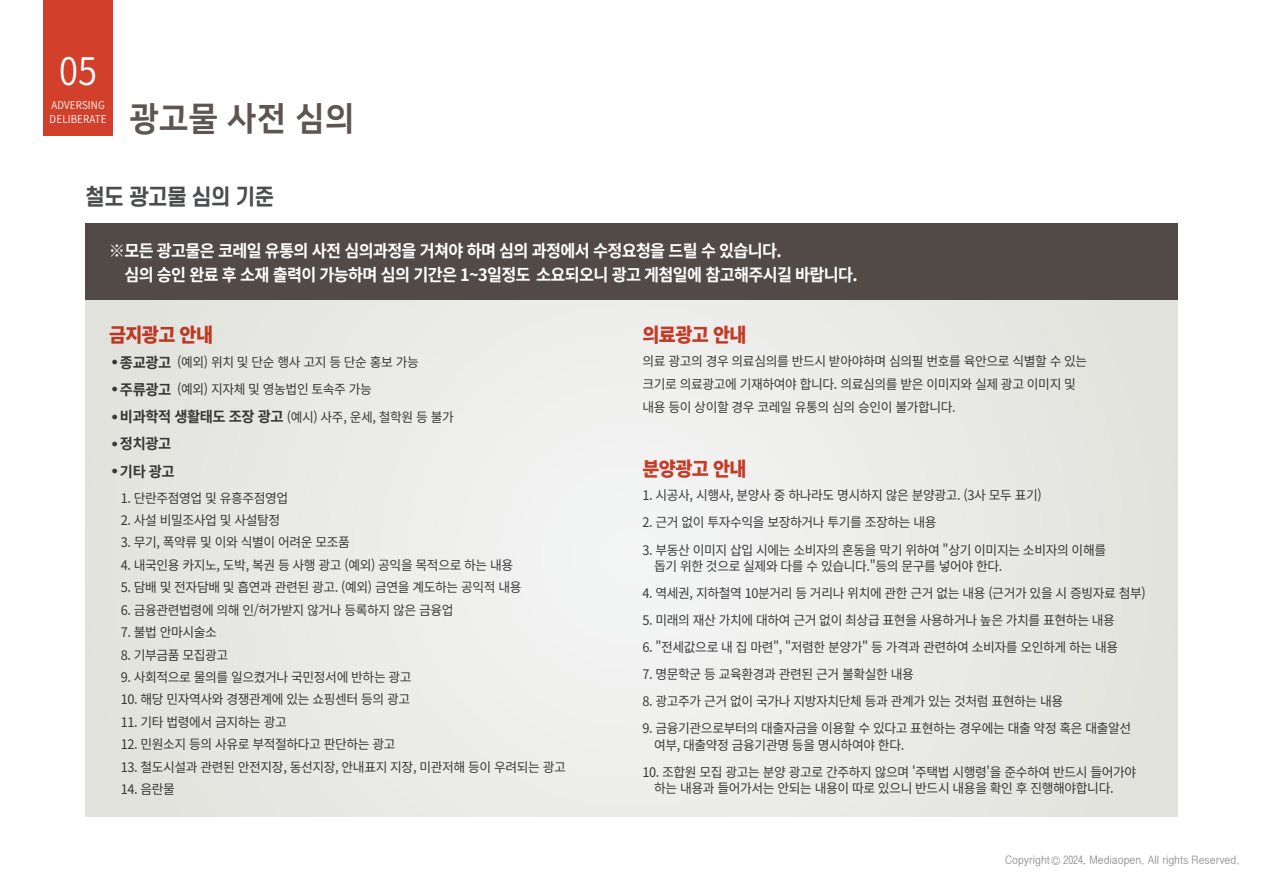
<style>
.page{position:relative;width:1263px;height:893px;background:#fff}
.page>*{position:absolute;margin:0;border:0;box-sizing:border-box;transform-origin:0 0}
.t1{font:600 37.95px "Noto Sans CJ Kkr";color:#fff;scale:.91 1}
.t2{font:33px "Nanum Square EB";letter-spacing:.02em;color:#5e5553}
.t3{font:700 21.75px "S Core Dream 6";letter-spacing:-.04em;color:#4b4c4d;scale:.96 1}
.t4{font:900 19.5px "Noto Sans CJ Kkr";letter-spacing:-.03em;color:#d23f2a;scale:.95 1}
.t5{font:700 16.95px "Noto Sans CJ Kkr";letter-spacing:-.04em;color:#fff;scale:.96 1}
.t6{font:700 14.7px "Noto Sans CJ Kkr";letter-spacing:-.03em;color:#3e3e3f}
.t7{font:13.2px/16.5px "Noto Sans CJ Kkr";letter-spacing:-.03em;color:#3e3e3f}
.t8{font:10.8px "YDVYGO530";color:#939598}
.t9{font:600 10.8px/13.5px "Noto Sans CJ Kkr";letter-spacing:.02em;color:#fff;scale:.91 1}
.s1{font-weight:700;font-size:14.7px}
.s2{font-family:"Nanum Gothic"}
</style>
<div class="page">
<div style="left:44px;top:0;width:69px;height:135px;background:#d23f2a"></div>
<div style="left:85px;top:293px;width:1093px;height:523px;background:#eaeae7"></div>
<div style="left:85px;top:223px;width:1093px;height:76px;background:#524a47"></div>
<h1 class="t1" style="left:59px;top:50px;width:43px">05</h1>
<p class="t9" style="left:50px;top:99px;width:64px">ADVERSING<br>DELIBERATE</p>
<p class="t2" style="left:129px;top:101px;width:227px">광고물 사전 심의</p>
<p class="t3" style="left:85px;top:181px;width:199px">철도 광고물 심의 기준</p>
<p class="t5" style="left:109px;top:241px;width:703px">※모든 광고물은 코레일 유통의 사전 심의과정을 거쳐야 하며 심의 과정에서 수정요청을 드릴 수 있습니다.</p>
<p class="t5" style="left:124px;top:265px;width:766px">심의 승인 완료 후 소재 출력이 가능하며 심의 기간은 1~3일정도 소요되오니 광고 게첨일에 참고해주시길 바랍니다.</p>
<h3 class="t4" style="left:109px;top:324px;width:111px">금지광고 안내</h3>
<p class="t7" style="left:112px;top:354px;width:308px"><sup>●</sup> <span class="s1">종교광고</span> (예외) 위치 및 단순 행사 고지 등 단순 홍보 가능</p>
<p class="t7" style="left:112px;top:382px;width:261px"><sup>●</sup> <span class="s1">주류광고</span> (예외) 지자체 및 영농법인 토속주 가능</p>
<p class="t7" style="left:112px;top:409px;width:343px"><sup>●</sup> <span class="s1">비과학적 생활태도 조장 광고</span> (예시) 사주, 운세, 철학원 등 불가</p>
<p class="t6" style="left:112px;top:436px;width:61px"><sup>●</sup> 정치광고</p>
<p class="t6" style="left:112px;top:463px;width:64px"><sup>●</sup> 기타 광고</p>
<p class="t7" style="left:121px;top:490px;width:169px">1. 단란주점영업 및 유흥주점영업</p>
<p class="t7" style="left:121px;top:512px;width:161px">2. 사설 비밀조사업 및 사설탐정</p>
<p class="t7" style="left:121px;top:535px;width:231px">3. 무기, 폭약류 및 이와 식별이 어려운 모조품</p>
<p class="t7" style="left:121px;top:557px;width:394px">4. 내국인용 카지노, 도박, 복권 등 사행 광고 (예외) 공익을 목적으로 하는 내용</p>
<p class="t7" style="left:121px;top:579px;width:402px">5. 담배 및 전자담배 및 흡연과 관련된 광고. (예외) 금연을 계도하는 공익적 내용</p>
<p class="t7" style="left:121px;top:602px;width:334px">6. 금융관련법령에 의해 인/허가받지 않거나 등록하지 않은 금융업</p>
<p class="t7" style="left:121px;top:624px;width:98px">7. 불법 안마시술소</p>
<p class="t7" style="left:121px;top:647px;width:109px">8. 기부금품 모집광고</p>
<p class="t7" style="left:121px;top:669px;width:292px">9. 사회적으로 물의를 일으켰거나 국민정서에 반하는 광고</p>
<p class="t7" style="left:121px;top:692px;width:291px">10. 해당 민자역사와 경쟁관계에 있는 쇼핑센터 등의 광고</p>
<p class="t7" style="left:121px;top:714px;width:168px">11. 기타 법령에서 금지하는 광고</p>
<p class="t7" style="left:121px;top:736px;width:276px">12. 민원소지 등의 사유로 부적절하다고 판단하는 광고</p>
<p class="t7" style="left:121px;top:759px;width:447px">13. 철도시설과 관련된 안전지장, 동선지장, 안내표지 지장, 미관저해 등이 우려되는 광고</p>
<p class="t7" style="left:121px;top:781px;width:56px">14. 음란물</p>
<h3 class="t4" style="left:642px;top:324px;width:111px">의료광고 안내</h3>
<p class="t7" style="left:642px;top:350px;width:446px;line-height:22.6px">의료 광고의 경우 의료심의를 반드시 받아야하며 심의필 번호를 육안으로 식별할 수 있는 크기로 의료광고에 기재하여야 합니다. 의료심의를 받은 이미지와 실제 광고 이미지 및 내용 등이 상이할 경우 코레일 유통의 심의 승인이 불가합니다.</p>
<h3 class="t4" style="left:642px;top:458px;width:111px">분양광고 안내</h3>
<p class="t7" style="left:642px;top:488px;width:401px">1. 시공사, 시행사, 분양사 중 하나라도 명시하지 않은 분양광고. (3사 모두 표기)</p>
<p class="t7" style="left:642px;top:515px;width:296px">2. 근거 없이 투자수익을 보장하거나 투기를 조장하는 내용</p>
<p class="t7" style="left:654px;top:542px;width:454px;text-indent:-12px">3. 부동산 이미지 삽입 시에는 소비자의 혼동을 막기 위하여 "상기 이미지는 소비자의 이해를 돕기 위한 것으로 실제와 다를 수 있습니다."등의 문구를 넣어야 한다.</p>
<p class="t7" style="left:642px;top:585px;width:505px">4. 역세권, 지하철역 10분거리 등 거리나 위치에 관한 근거 없는 내용 (근거가 있을 시 증빙자료 첨부)</p>
<p class="t7" style="left:642px;top:612px;width:474px">5. 미래의 재산 가치에 대하여 근거 없이 최상급 표현을 사용하거나 높은 가치를 표현하는 내용</p>
<p class="t7" style="left:642px;top:639px;width:477px">6. "전세값으로 내 집 마련", "저렴한 분양가" 등 가격과 관련하여 소비자를 오인하게 하는 내용</p>
<p class="t7" style="left:642px;top:666px;width:273px">7. 명문학군 등 교육환경과 관련된 근거 불확실한 내용</p>
<p class="t7" style="left:642px;top:693px;width:422px">8. 광고주가 근거 없이 국가나 지방자치단체 등과 관계가 있는 것처럼 표현하는 내용</p>
<p class="t7" style="left:654px;top:720px;width:479px;text-indent:-12px">9. 금융기관으로부터의 대출자금을 이용할 수 있다고 표현하는 경우에는 대출 약정 혹은 대출알선 여부, 대출약정 금융기관명 등을 명시하여야 한다.</p>
<p class="t7" style="left:654px;top:764px;width:484px;text-indent:-12px">10. 조합원 모집 광고는 분양 광고로 간주하지 않으며 '주택법 시행령'을 준수하여 반드시 들어가야 하는 내용과 들어가서는 안되는 내용이 따로 있으니 반드시 내용을 확인 후 진행해야합니다.</p>
<p class="t8" style="left:1005px;top:853px;width:236px">Copyright<span class="s2">©</span> 2024. Mediaopen. All rights Reserved.</p>
</div>
